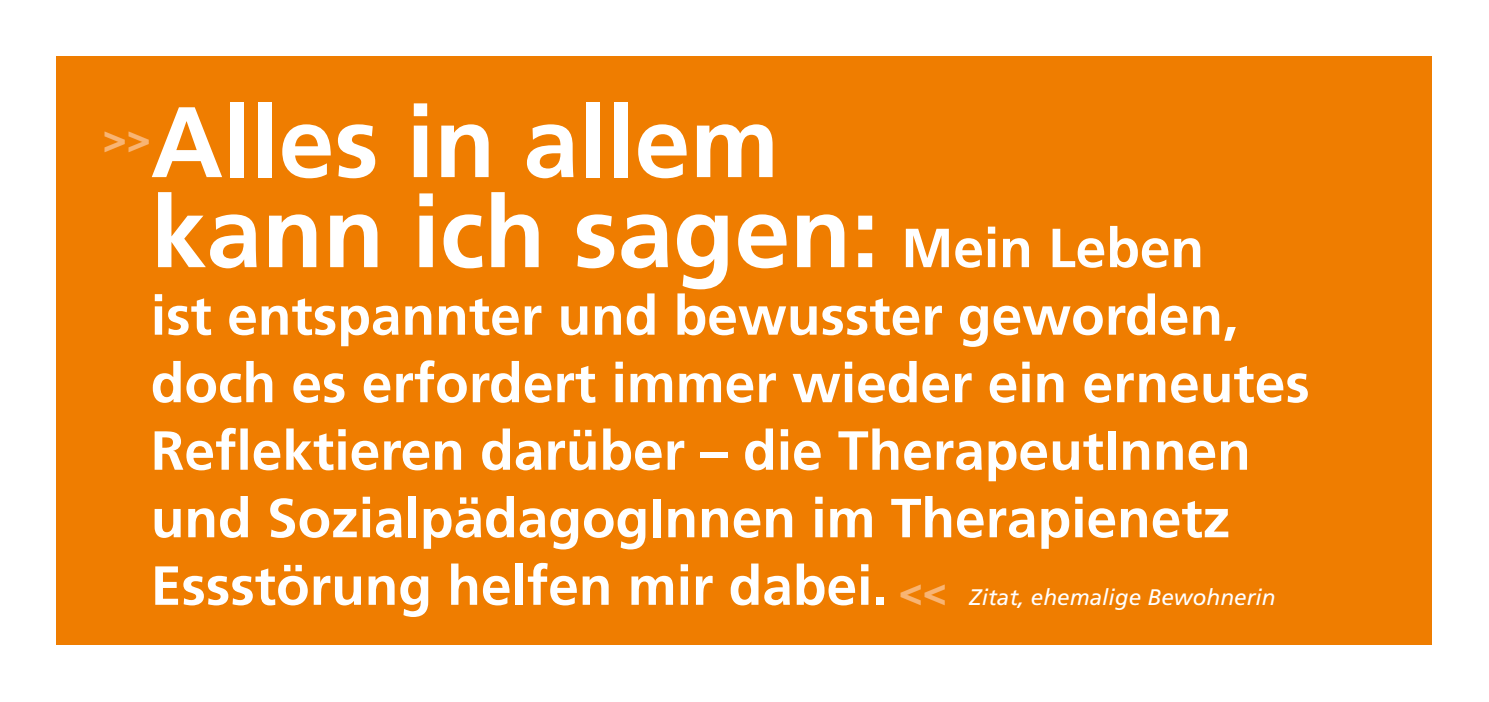
<style>
.page{position:relative;width:1489px;height:702px;background:#fff}
.page>*{position:absolute;margin:0;border:0;box-sizing:border-box;transform-origin:0 0}
.t1{font:700 100px/90px "Frutiger";color:#fff}
.t2{font:700 55px/67.5px "Frutiger";color:#fff}
.t3{font:900 40px "Frutiger";color:#f8b473}
.s1{font-size:55px}
.s2{font-weight:900;font-size:40px;color:#f8b473}
.s3{font-weight:400;font-style:italic;font-size:22.5px}
</style>
<div class="page">
<div style="left:57px;top:57px;width:1374px;height:588px;background:#ef7d00"></div>
<h1 class="t1" style="left:151px;top:96px;width:1054px">Alles in allem<br>kann ich sagen: <span class="s1">Mein Leben</span></h1>
<p class="t2" style="left:151px;top:281px;width:1160px">ist entspannter und bewusster geworden, doch es erfordert immer wieder ein erneutes Reflektieren darüber – die TherapeutInnen und SozialpädagogInnen im Therapienetz Essstörung helfen mir dabei. <span class="s2">&lt;&lt;</span> <span class="s3">Zitat, ehemalige Bewohnerin</span></p>
<p class="t3" style="left:103px;top:114px;width:49px">&gt;&gt;</p>
</div>
